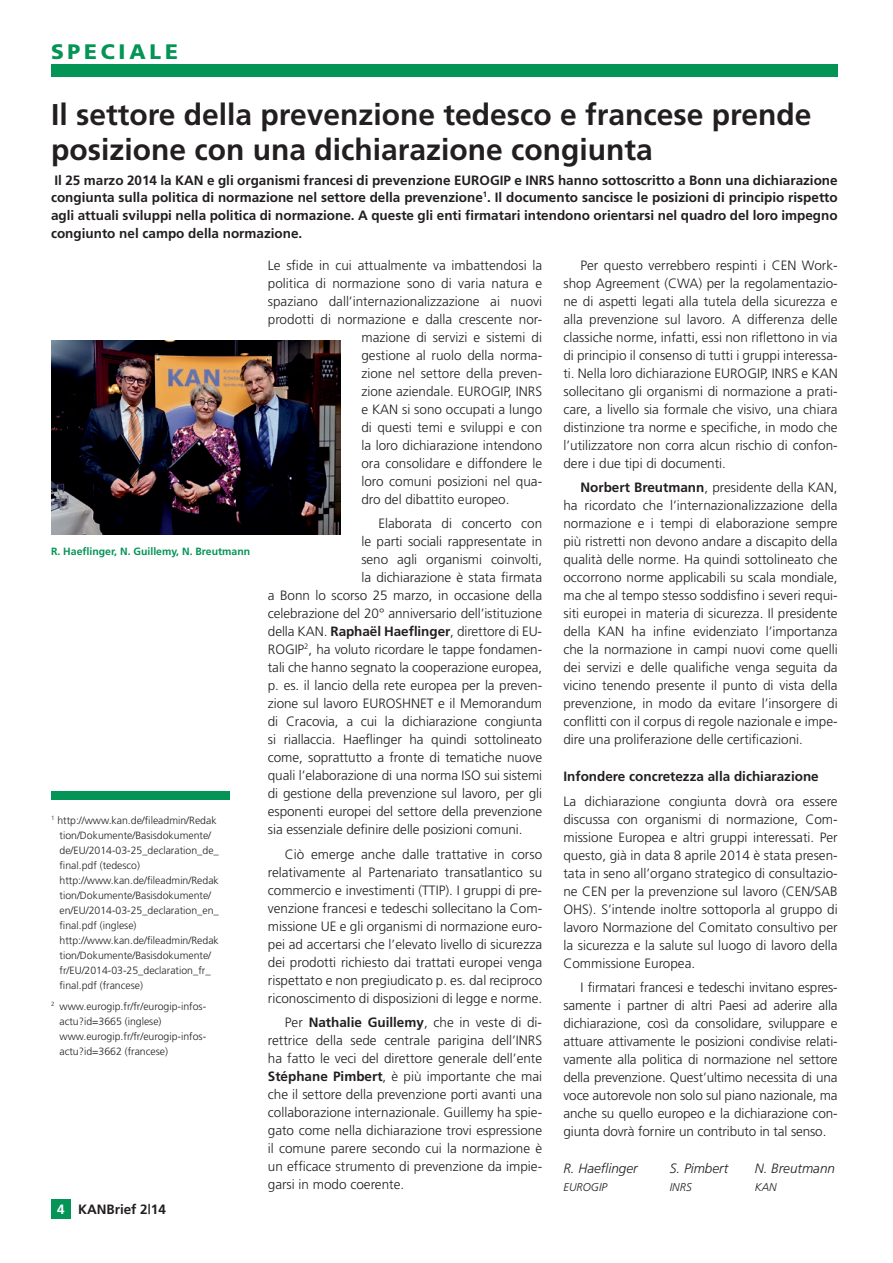
<style>
.page{position:relative;width:893px;height:1263px;background:#fff}
.page>*{position:absolute;margin:0;border:0;box-sizing:border-box;transform-origin:0 0}
.t1{font:700 30px/34.5px "Frutiger";color:#231f20}
.t2{font:900 21px "Frutiger";letter-spacing:.18em;color:#049455}
.t3{font:300 13.5px/18px "Frutiger";letter-spacing:-.005em;color:#231f20;text-align:justify}
.t4{font:700 13.5px/17.5px "Frutiger";color:#231f20;text-align:justify}
.t5{font:italic 300 13.5px "Frutiger";color:#231f20}
.t6{font:italic 300 11.25px "Frutiger";color:#231f20}
.t7{font:300 10.5px/15px "Frutiger";color:#231f20}
.t8{font:700 10.5px "Frutiger";color:#049455}
.s1{font-weight:700}
.s2{color:#fff}
</style>
<div class="page">
<div style="left:51px;top:64px;width:787px;height:13px;background:#049455"></div>
<div style="left:51px;top:1199px;width:20px;height:20px;background:#049455"></div>
<div style="left:51px;top:791px;width:179px;height:8px;background:#049455"></div>
<img style="left:51px;top:340px;width:289px;height:194px">
<h2 class="t2" style="left:51px;top:39px;width:128px">SPECIALE</h2>
<h1 class="t1" style="left:51px;top:97px;width:762px">Il settore della prevenzione tedesco e francese prende posizione con una dichiarazione congiunta</h1>
<p class="t4" style="left:51px;top:171px;width:788px">Il 25 marzo 2014 la KAN e gli organismi francesi di prevenzione EUROGIP e INRS hanno sottoscritto a Bonn una dichiarazione congiunta sulla politica di normazione nel settore della prevenzione<sup>1</sup>. Il documento sancisce le posizioni di principio rispetto agli attuali sviluppi nella politica di normazione. A queste gli enti firmatari intendono orientarsi nel quadro del loro impegno congiunto nel campo della normazione.</p>
<p class="t3" style="left:268px;top:256px;width:276px">Le sfide in cui attualmente va imbattendosi la</p>
<p class="t3" style="left:268px;top:274px;width:276px">politica di normazione sono di varia natura e</p>
<p class="t3" style="left:268px;top:292px;width:276px">spaziano dall’internazionalizzazione ai nuovi</p>
<p class="t3" style="left:268px;top:310px;width:276px">prodotti di normazione e dalla crescente nor-</p>
<p class="t3" style="left:361px;top:328px;width:182px">mazione di servizi e sistemi di</p>
<p class="t3" style="left:361px;top:346px;width:182px">gestione al ruolo della norma-</p>
<p class="t3" style="left:361px;top:364px;width:182px">zione nel settore della preven-</p>
<p class="t3" style="left:361px;top:382px;width:182px">zione aziendale. EUROGIP, INRS</p>
<p class="t3" style="left:361px;top:400px;width:182px">e KAN si sono occupati a lungo</p>
<p class="t3" style="left:361px;top:418px;width:182px">di questi temi e sviluppi e con</p>
<p class="t3" style="left:361px;top:436px;width:182px">la loro dichiarazione intendono</p>
<p class="t3" style="left:361px;top:454px;width:182px">ora consolidare e diffondere le</p>
<p class="t3" style="left:361px;top:472px;width:182px">loro comuni posizioni nel qua-</p>
<p class="t3" style="left:361px;top:490px;width:150px">dro del dibattito europeo.</p>
<p class="t3" style="left:378px;top:515px;width:165px">Elaborata di concerto con</p>
<p class="t3" style="left:361px;top:533px;width:182px">le parti sociali rappresentate in</p>
<p class="t3" style="left:361px;top:551px;width:182px">seno agli organismi coinvolti,</p>
<p class="t3" style="left:361px;top:569px;width:182px">la dichiarazione è stata firmata</p>
<p class="t3" style="left:268px;top:587px;width:276px">a Bonn lo scorso 25 marzo, in occasione della</p>
<p class="t3" style="left:268px;top:605px;width:276px">celebrazione del 20° anniversario dell’istituzione</p>
<p class="t3" style="left:268px;top:623px;width:276px">della KAN. <span class="s1">Raphaël Haeflinger</span>, direttore di EU-</p>
<p class="t3" style="left:268px;top:641px;width:276px">ROGIP<sup>2</sup>, ha voluto ricordare le tappe fondamen-</p>
<p class="t3" style="left:268px;top:659px;width:276px">tali che hanno segnato la cooperazione europea,</p>
<p class="t3" style="left:268px;top:677px;width:276px">p. es. il lancio della rete europea per la preven-</p>
<p class="t3" style="left:268px;top:695px;width:276px">zione sul lavoro EUROSHNET e il Memorandum</p>
<p class="t3" style="left:268px;top:713px;width:276px">di Cracovia, a cui la dichiarazione congiunta</p>
<p class="t3" style="left:268px;top:731px;width:276px">si riallaccia. Haeflinger ha quindi sottolineato</p>
<p class="t3" style="left:268px;top:749px;width:276px">come, soprattutto a fronte di tematiche nuove</p>
<p class="t3" style="left:268px;top:767px;width:276px">quali l’elaborazione di una norma ISO sui sistemi</p>
<p class="t3" style="left:268px;top:785px;width:276px">di gestione della prevenzione sul lavoro, per gli</p>
<p class="t3" style="left:268px;top:803px;width:276px">esponenti europei del settore della prevenzione</p>
<p class="t3" style="left:268px;top:821px;width:256px">sia essenziale definire delle posizioni comuni.</p>
<p class="t3" style="left:268px;top:845px;width:276px;text-indent:17px">Ciò emerge anche dalle trattative in corso relativamente al Partenariato transatlantico su commercio e investimenti (TTIP). I gruppi di pre&shy;venzione francesi e tedeschi sollecitano la Com&shy;missione UE e gli organismi di normazione euro&shy;pei ad accertarsi che l’elevato livello di sicurezza dei prodotti richiesto dai trattati europei venga rispettato e non pregiudicato p. es. dal reciproco riconoscimento di disposizioni di legge e norme.</p>
<p class="t3" style="left:268px;top:1013px;width:276px;text-indent:17px">Per <span class="s1">Nathalie Guillemy</span>, che in veste di di&shy;rettrice della sede centrale parigina dell’INRS ha fatto le veci del direttore generale dell’ente <span class="s1">Stéphane Pimbert</span>, è più importante che mai che il settore della prevenzione porti avanti una collaborazione internazionale. Guillemy ha spie&shy;gato come nella dichiarazione trovi espressione il comune parere secondo cui la normazione è un efficace strumento di prevenzione da impie&shy;garsi in modo coerente.</p>
<p class="t3" style="left:563px;top:256px;width:276px;text-indent:17px">Per questo verrebbero respinti i CEN Work&shy;shop Agreement (CWA) per la regolamentazio&shy;ne di aspetti legati alla tutela della sicurezza e alla prevenzione sul lavoro. A differenza delle classiche norme, infatti, essi non riflettono in via di principio il consenso di tutti i gruppi interessa&shy;ti. Nella loro dichiarazione EUROGIP, INRS e KAN sollecitano gli organismi di normazione a prati&shy;care, a livello sia formale che visivo, una chiara distinzione tra norme e specifiche, in modo che l’utilizzatore non corra alcun rischio di confon&shy;dere i due tipi di documenti.</p>
<p class="t3" style="left:563px;top:478px;width:276px;text-indent:17px"><span class="s1">Norbert Breutmann</span>, presidente della KAN, ha ricordato che l’internazionalizzazione della normazione e i tempi di elaborazione sempre più ristretti non devono andare a discapito della qualità delle norme. Ha quindi sottolineato che occorrono norme applicabili su scala mondiale, ma che al tempo stesso soddisfino i severi requi&shy;siti europei in materia di sicurezza. Il presidente della KAN ha infine evidenziato l’importanza che la normazione in campi nuovi come quelli dei servizi e delle qualifiche venga seguita da vicino tenendo presente il punto di vista della prevenzione, in modo da evitare l’insorgere di conflitti con il corpus di regole nazionale e impe&shy;dire una proliferazione delle certificazioni.</p>
<p class="t4" style="left:563px;top:768px;width:257px">Infondere concretezza alla dichiarazione</p>
<p class="t3" style="left:563px;top:792px;width:276px">La dichiarazione congiunta dovrà ora essere discussa con organismi di normazione, Com&shy;missione Europea e altri gruppi interessati. Per questo, già in data 8 aprile 2014 è stata presen&shy;tata in seno all’organo strategico di consultazio&shy;ne CEN per la prevenzione sul lavoro (CEN/SAB OHS). S’intende inoltre sottoporla al gruppo di lavoro Normazione del Comitato consultivo per la sicurezza e la salute sul luogo di lavoro della Commissione Europea.</p>
<p class="t3" style="left:563px;top:978px;width:276px;text-indent:17px">I firmatari francesi e tedeschi invitano espres&shy;samente i partner di altri Paesi ad aderire alla dichiarazione, così da consolidare, sviluppare e attuare attivamente le posizioni condivise relati&shy;vamente alla politica di normazione nel settore della prevenzione. Quest’ultimo necessita di una voce autorevole non solo sul piano nazionale, ma anche su quello europeo e la dichiarazione con&shy;giunta dovrà fornire un contributo in tal senso.</p>
<p class="t5" style="left:563px;top:1160px;width:76px">R. Haeflinger</p>
<p class="t5" style="left:670px;top:1160px;width:60px">S. Pimbert</p>
<p class="t5" style="left:755px;top:1160px;width:82px">N. Breutmann</p>
<p class="t6" style="left:563px;top:1180px;width:45px">EUROGIP</p>
<p class="t6" style="left:670px;top:1180px;width:23px">INRS</p>
<p class="t6" style="left:755px;top:1180px;width:23px">KAN</p>
<p class="t8" style="left:51px;top:545px;width:201px">R. Haeflinger, N. Guillemy, N. Breutmann</p>
<p class="t7" style="left:60px;top:813px;width:161px;text-indent:-8px"><sup>1</sup> http://www.kan.de/fileadmin/Redak tion/Dokumente/Basisdokumente/ de/EU/2014-03-25_declaration_de_ final.pdf (tedesco) http://www.kan.de/fileadmin/Redak tion/Dokumente/Basisdokumente/ en/EU/2014-03-25_declaration_en_ final.pdf (inglese) http://www.kan.de/fileadmin/Redak tion/Dokumente/Basisdokumente/ fr/EU/2014-03-25_declaration_fr_ final.pdf (francese)</p>
<p class="t7" style="left:60px;top:999px;width:148px;text-indent:-8px"><sup>2</sup> www.eurogip.fr/fr/eurogip-infos&shy;actu?id=3665 (inglese) www.eurogip.fr/fr/eurogip-infos&shy;actu?id=3662 (francese)</p>
<p class="t4" style="left:57px;top:1201px;width:110px"><span class="s2">4</span> KANBrief 2|14</p>
</div>
